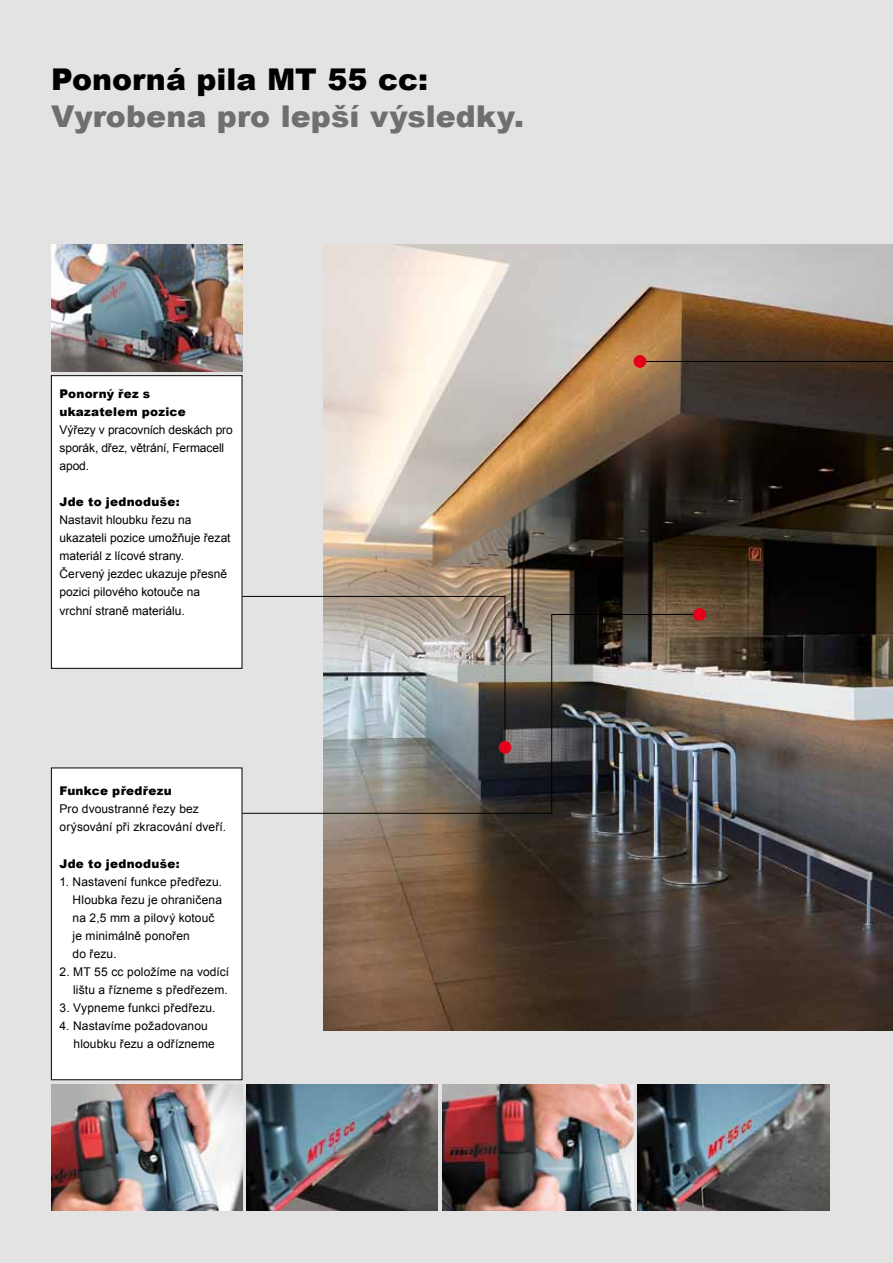
<style>
.page{position:relative;width:893px;height:1263px;background:#e3e3e3}
.page>*{position:absolute;margin:0;border:0;box-sizing:border-box;transform-origin:0 0}
.t1{font:900 30px "Arial";letter-spacing:.005em;color:#6f6f6e}
.t2{font:900 30px "Arial";color:#000}
.t3{font:12px/18px "Arial";letter-spacing:.005em;color:#000}
.t4{font:900 12px/18px "Arial";letter-spacing:.02em;color:#000}
</style>
<div class="page">
<img style="left:324px;top:244px;width:569px;height:786px">
<img style="left:247px;top:1084px;width:191px;height:127px">
<img style="left:442px;top:1084px;width:192px;height:127px">
<img style="left:638px;top:1084px;width:191px;height:127px">
<hr style="left:641px;top:361px;width:252px;height:1px;background:#000">
<div style="left:634px;top:355px;width:12px;height:13px;background:#e30018;border-radius:50%"></div>
<div style="left:51px;top:376px;width:191px;height:292px;background:#fff"></div>
<div style="left:51px;top:375px;width:191px;height:294px;border:1px solid #000"></div>
<img style="left:51px;top:244px;width:191px;height:127px">
<svg style="left:242px;top:596px;width:264px;height:18px"></svg>
<div style="left:51px;top:768px;width:191px;height:312px;background:#fff"></div>
<div style="left:51px;top:767px;width:191px;height:313px;border:1px solid #000"></div>
<img style="left:51px;top:1084px;width:191px;height:127px">
<img style="left:242px;top:614px;width:459px;height:200px">
<div style="left:693px;top:608px;width:13px;height:13px;background:#e30018;border-radius:50%"></div>
<h1 class="t2" style="left:51px;top:58px;width:379px">Ponorná pila MT 55 cc:</h1>
<h1 class="t1" style="left:51px;top:94px;width:475px">Vyrobena pro lepší výsledky.</h1>
<p class="t4" style="left:60px;top:384px;width:128px">Ponorný řez s ukazatelem pozice</p>
<p class="t3" style="left:60px;top:421px;width:175px">Výřezy v pracovních deskách pro sporák, dřez, větrání, Fermacell apod.</p>
<p class="t4" style="left:60px;top:492px;width:122px">Jde to jednoduše:</p>
<p class="t3" style="left:60px;top:511px;width:173px">Nastavit hloubku řezu na ukazateli pozice umožňuje řezat materiál z lícové strany.<br>Červený jezdec ukazuje přesně pozici pilového kotouče na vrchní straně materiálu.</p>
<p class="t4" style="left:60px;top:781px;width:114px">Funkce předřezu</p>
<p class="t3" style="left:60px;top:800px;width:168px">Pro dvoustranné řezy bez orýsování při zkracování dveří.</p>
<p class="t4" style="left:60px;top:854px;width:122px">Jde to jednoduše:</p>
<p class="t3" style="left:73px;top:872px;width:151px;text-indent:-13px">1. Nastavení funkce předřezu.<br>Hloubka řezu je ohraničena na 2,5 mm a pilový kotouč je minimálně ponořen<br>do řezu.</p>
<p class="t3" style="left:60px;top:963px;width:171px;text-align:right">2. MT 55 cc položíme na vodící lištu a řízneme s předřezem.</p>
<p class="t3" style="left:60px;top:999px;width:157px">3. Vypneme funkci předřezu.</p>
<p class="t3" style="left:74px;top:1017px;width:143px;text-indent:-14px">4. Nastavíme požadovanou hloubku řezu a odřízneme</p>
</div>
